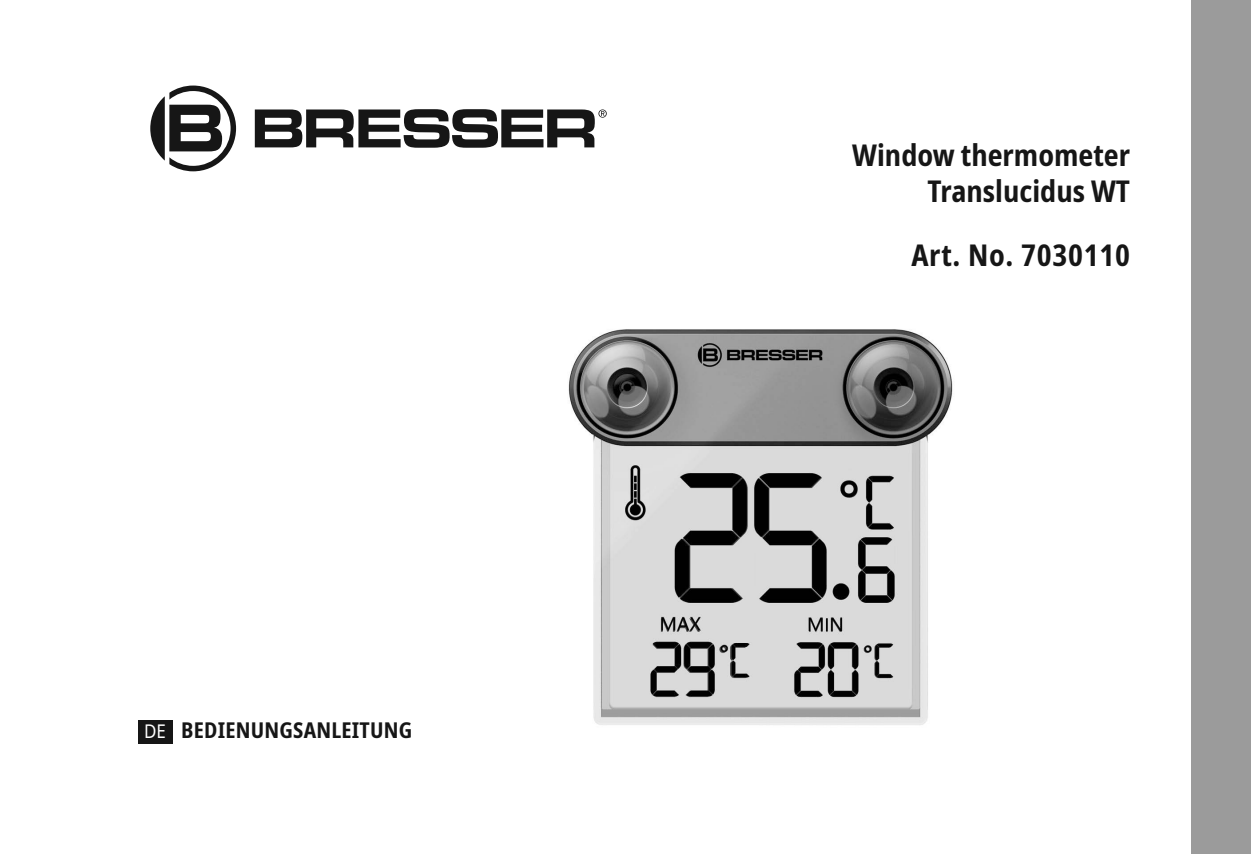
<style>
.page{position:relative;width:1251px;height:854px;background:#fff}
.page>*{position:absolute;margin:0;border:0;box-sizing:border-box;transform-origin:0 0}
.t1{font:700 condensed 29.75px/35.7px "Noto Sans";color:#161616;text-align:right}
.t2{font:700 condensed 29.75px "Noto Sans";letter-spacing:.025em;color:#161616}
.t3{font:700 condensed 21.7px "Noto Sans";letter-spacing:.01em;color:#161616}
.s1{font-weight:400;font-stretch:normal;font-size:18.9px;color:#fff}
</style>
<div class="page">
<svg style="left:255px;top:109px;width:351px;height:39px"></svg>
<svg style="left:150px;top:85px;width:86px;height:86px"></svg>
<div style="left:137px;top:720px;width:35px;height:23px;background:#161616"></div>
<div style="left:1191px;top:0;width:59px;height:853px;background:#9b9b9b"></div>
<img style="left:568px;top:329px;width:385px;height:396px">
<p class="t3" style="left:144px;top:714px;width:269px"><span class="s1">DE</span> BEDIENUNGSANLEITUNG</p>
<p class="t1" style="left:852px;top:138px;width:279px">Window thermometer<br>Translucidus WT</p>
<p class="t2" style="left:911px;top:233px;width:220px">Art. No. 7030110</p>
</div>
